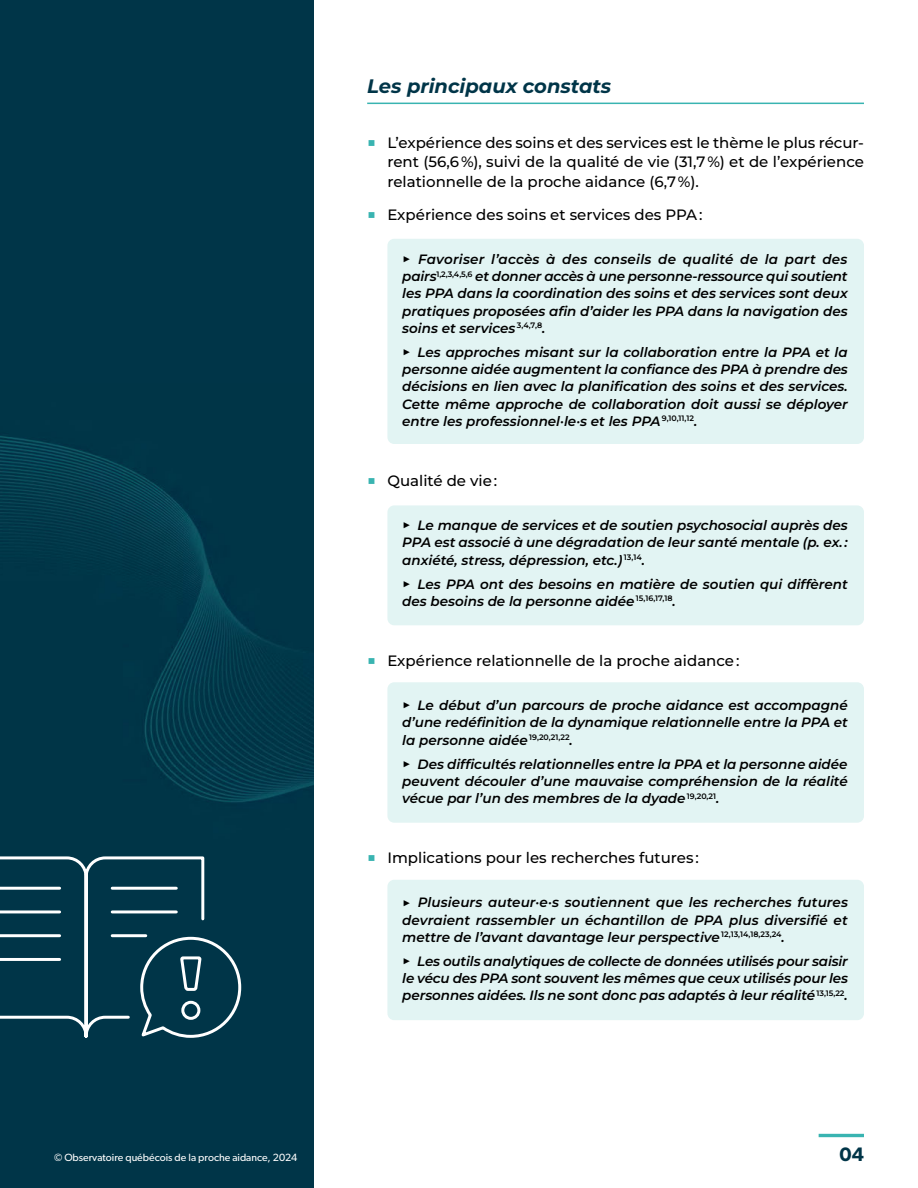
<style>
.page{position:relative;width:918px;height:1188px;background:#fff}
.page>*{position:absolute;margin:0;border:0;box-sizing:border-box;transform-origin:0 0}
.t1{font:italic 700 19.5px "Montserrat";color:#003548}
.t2{font:600 19.5px "Gibson";color:#003548}
.t3{font:500 15px/19.5px "Montserrat";color:#000;text-align:justify}
.t4{font:italic 600 13.5px/17.2px "Montserrat";color:#000;text-align:justify}
.t5{font:10.5px "Gibson";color:#fff}
.s1{font-weight:900;font-style:italic;color:#39b4b1}
.s2{font-size:14.25px}
</style>
<div class="page">
<hr style="left:819px;top:1134px;width:45px;height:3px;background:#39b4b1">
<div style="left:387px;top:239px;width:477px;height:205px;background:#e2f4f3;border-radius:7px"></div>
<div style="left:387px;top:505px;width:477px;height:120px;background:#e2f4f3;border-radius:7px"></div>
<div style="left:387px;top:682px;width:477px;height:141px;background:#e2f4f3;border-radius:7px"></div>
<div style="left:387px;top:880px;width:477px;height:140px;background:#e2f4f3;border-radius:7px"></div>
<hr style="left:367px;top:103px;width:497px;height:1px;background:#39b4b1">
<div style="left:0;top:0;width:313px;height:1188px;background:#003548"></div>
<img style="left:0;top:436px;width:313px;height:366px">
<svg style="left:0;top:856px;width:242px;height:182px"></svg>
<p class="t5" style="left:54px;top:1154px;width:245px">© Observatoire québécois de la proche aidance, 2024</p>
<h1 class="t1" style="left:367px;top:78px;width:246px">Les principaux constats</h1>
<p class="t3" style="left:387px;top:134px;width:478px;text-indent:-20px"><span class="s1">■</span> L’expérience des soins et des services est le thème le plus récur&shy;rent (56,6 %), suivi de la qualité de vie (31,7 %) et de l’expérience relationnelle de la proche aidance (6,7 %).</p>
<p class="t3" style="left:367px;top:204px;width:337px"><span class="s1">■</span> Expérience des soins et services des PPA :</p>
<p class="t4" style="left:402px;top:252px;width:447px"><span class="s2">▶</span> Favoriser l’accès à des conseils de qualité de la part des pairs<sup>1,2,3,4,5,6</sup> et donner accès à une personne-ressource qui soutient les PPA dans la coordination des soins et des services sont deux pratiques proposées afin d’aider les PPA dans la navigation des soins et services <sup>3,4,7,8</sup>.</p>
<p class="t4" style="left:402px;top:345px;width:447px"><span class="s2">▶</span> Les approches misant sur la collaboration entre la PPA et la personne aidée augmentent la confiance des PPA à prendre des décisions en lien avec la planification des soins et des services.<br>Cette même approche de collaboration doit aussi se déployer entre les professionnel·le·s et les PPA <sup>9,10,11,12</sup>.</p>
<p class="t3" style="left:367px;top:471px;width:132px"><span class="s1">■</span> Qualité de vie :</p>
<p class="t4" style="left:402px;top:518px;width:447px"><span class="s2">▶</span> Le manque de services et de soutien psychosocial auprès des PPA est associé à une dégradation de leur santé mentale (p. ex. : anxiété, stress, dépression, etc.) <sup>13,14</sup>.</p>
<p class="t4" style="left:402px;top:576px;width:447px"><span class="s2">▶</span> Les PPA ont des besoins en matière de soutien qui diffèrent des besoins de la personne aidée <sup>15,16,17,18</sup>.</p>
<p class="t3" style="left:367px;top:651px;width:374px"><span class="s1">■</span> Expérience relationnelle de la proche aidance :</p>
<p class="t4" style="left:402px;top:696px;width:447px"><span class="s2">▶</span> Le début d’un parcours de proche aidance est accompagné d’une redéfinition de la dynamique relationnelle entre la PPA et la personne aidée <sup>19,20,21,22</sup>.</p>
<p class="t4" style="left:402px;top:755px;width:447px"><span class="s2">▶</span> Des difficultés relationnelles entre la PPA et la personne aidée peuvent découler d’une mauvaise compréhension de la réalité vécue par l’un des membres de la dyade <sup>19,20,21</sup>.</p>
<p class="t3" style="left:367px;top:848px;width:333px"><span class="s1">■</span> Implications pour les recherches futures :</p>
<p class="t4" style="left:402px;top:895px;width:447px"><span class="s2">▶</span> Plusieurs auteur·e·s soutiennent que les recherches futures devraient rassembler un échantillon de PPA plus diversifié et mettre de l’avant davantage leur perspective <sup>12,13,14,18,23,24</sup>.</p>
<p class="t4" style="left:402px;top:954px;width:447px"><span class="s2">▶</span> Les outils analytiques de collecte de données utilisés pour saisir le vécu des PPA sont souvent les mêmes que ceux utilisés pour les personnes aidées. Ils ne sont donc pas adaptés à leur réalité <sup>13,15,22</sup>.</p>
<h1 class="t2" style="left:840px;top:1143px;width:26px">04</h1>
</div>
